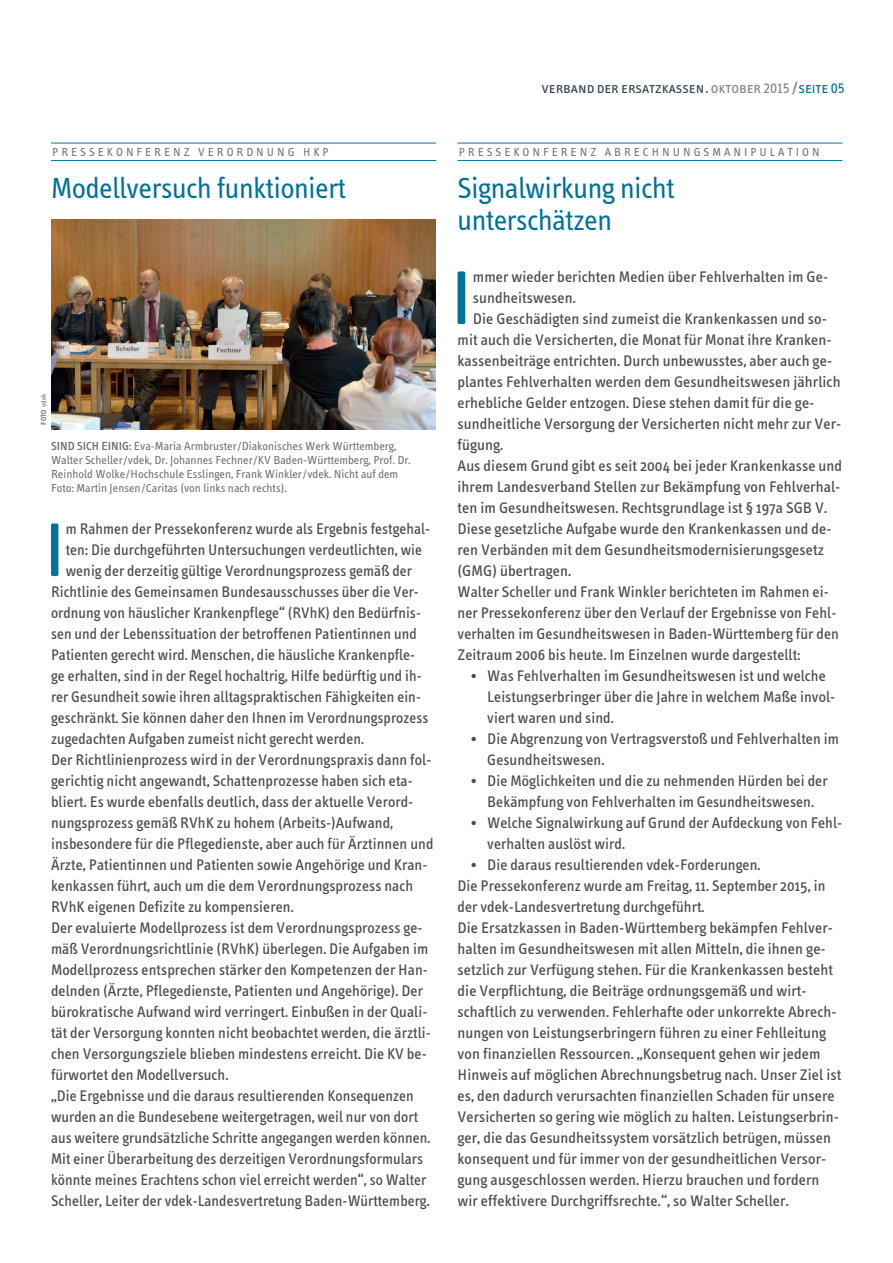
<style>
.page{position:relative;width:893px;height:1263px;background:#fff}
.page>*{position:absolute;margin:0;border:0;box-sizing:border-box;transform-origin:0 0}
.t1{font:78.15px "Info Text";color:#007297}
.t2{font:30px/31.5px "Info Text";letter-spacing:-.015em;color:#007297}
.t3{font:15.75px/21px "Info Text";letter-spacing:.005em;color:#4b4c4d}
.t4{font:15.75px "Info Text Normal Caps";color:#334454}
.t5{font:12px/14.1px "Info Text";color:#6c6d70}
.t6{font:12px "Info Text";letter-spacing:.25em;color:#6c6d70}
.t7{font:600 7.5px "Info Text";color:#6c6d70}
.s1{font-weight:400}
.s2{font-weight:500}
.s3{color:#808285}
.s4{font-family:"Info Text Semi Bold Caps";color:#808285}
.s5{color:#007297}
</style>
<div class="page">
<hr style="left:458px;top:143px;width:384px;height:1px;background:#007a9f">
<hr style="left:458px;top:160px;width:384px;height:1px;background:#007a9f">
<hr style="left:51px;top:143px;width:385px;height:1px;background:#007a9f">
<hr style="left:51px;top:160px;width:385px;height:1px;background:#007a9f">
<img style="left:51px;top:219px;width:385px;height:210px">
<p class="t6" style="left:52px;top:145px;width:278px">PRESSEKONFERENZ VERORDNUNG HKP</p>
<h2 class="t2" style="left:51px;top:173px;width:297px">Modellversuch funktioniert</h2>
<p class="t7" style="left:39px;top:425px;width:33px;rotate:-90deg">FOTO <span class="s1">vdek</span></p>
<p class="t5" style="left:51px;top:439px;width:361px"><span class="s2">SIND SICH EINIG:</span> Eva-Maria Armbruster/Diakonisches Werk Württemberg, Walter Scheller/vdek, Dr. Johannes Fechner/KV Baden-Württemberg, Prof. Dr.<br>Reinhold Wolke/Hochschule Esslingen, Frank Winkler/vdek. Nicht auf dem Foto: Martin Jensen/Caritas (von links nach rechts).</p>
<h1 class="t1" style="left:44px;top:506px;width:23px">I</h1>
<p class="t3" style="left:66px;top:518px;width:366px">m Rahmen der Pressekonferenz wurde als Ergebnis festgehal-</p>
<p class="t3" style="left:66px;top:539px;width:358px">ten: Die durchgeführten Untersuchungen verdeutlichten, wie</p>
<p class="t3" style="left:66px;top:560px;width:348px">wenig der derzeitig gültige Verordnungsprozess gemäß der</p>
<p class="t3" style="left:51px;top:581px;width:369px">Richtlinie des Gemeinsamen Bundesausschusses über die Ver-</p>
<p class="t3" style="left:51px;top:602px;width:371px">ordnung von häuslicher Krankenpflege“ (RVhK) den Bedürfnis-</p>
<p class="t3" style="left:51px;top:623px;width:367px">sen und der Lebenssituation der betroffenen Patientinnen und</p>
<p class="t3" style="left:51px;top:644px;width:366px">Patienten gerecht wird. Menschen, die häusliche Krankenpfle-</p>
<p class="t3" style="left:51px;top:665px;width:372px">ge erhalten, sind in der Regel hochaltrig, Hilfe bedürftig und ih-</p>
<p class="t3" style="left:51px;top:686px;width:371px">rer Gesundheit sowie ihren alltagspraktischen Fähigkeiten ein-</p>
<p class="t3" style="left:51px;top:707px;width:379px">geschränkt. Sie können daher den Ihnen im Verordnungsprozess</p>
<p class="t3" style="left:51px;top:728px;width:314px">zugedachten Aufgaben zumeist nicht gerecht werden.</p>
<p class="t3" style="left:51px;top:749px;width:382px">Der Richtlinienprozess wird in der Verordnungspraxis dann fol-</p>
<p class="t3" style="left:51px;top:770px;width:363px">gerichtig nicht angewandt, Schattenprozesse haben sich eta-</p>
<p class="t3" style="left:51px;top:791px;width:364px">bliert. Es wurde ebenfalls deutlich, dass der aktuelle Verord-</p>
<p class="t3" style="left:51px;top:812px;width:344px">nungsprozess gemäß RVhK zu hohem (Arbeits-)Aufwand,</p>
<p class="t3" style="left:51px;top:833px;width:384px">insbesondere für die Pflegedienste, aber auch für Ärztinnen und</p>
<p class="t3" style="left:51px;top:854px;width:378px">Ärzte, Patientinnen und Patienten sowie Angehörige und Kran-</p>
<p class="t3" style="left:51px;top:875px;width:364px">kenkassen führt, auch um die dem Verordnungsprozess nach</p>
<p class="t3" style="left:51px;top:896px;width:244px">RVhK eigenen Defizite zu kompensieren.</p>
<p class="t3" style="left:51px;top:917px;width:373px">Der evaluierte Modellprozess ist dem Verordnungsprozess ge-</p>
<p class="t3" style="left:51px;top:938px;width:379px">mäß Verordnungsrichtlinie (RVhK) überlegen. Die Aufgaben im</p>
<p class="t3" style="left:51px;top:959px;width:378px">Modellprozess entsprechen stärker den Kompetenzen der Han-</p>
<p class="t3" style="left:51px;top:980px;width:373px">delnden (Ärzte, Pflegedienste, Patienten und Angehörige). Der</p>
<p class="t3" style="left:51px;top:1001px;width:378px">bürokratische Aufwand wird verringert. Einbußen in der Quali-</p>
<p class="t3" style="left:51px;top:1022px;width:381px">tät der Versorgung konnten nicht beobachtet werden, die ärztli-</p>
<p class="t3" style="left:51px;top:1043px;width:377px">chen Versorgungsziele blieben mindestens erreicht. Die KV be-</p>
<p class="t3" style="left:51px;top:1064px;width:179px">fürwortet den Modellversuch.</p>
<p class="t3" style="left:51px;top:1085px;width:364px">„Die Ergebnisse und die daraus resultierenden Konsequenzen</p>
<p class="t3" style="left:51px;top:1106px;width:368px">wurden an die Bundesebene weitergetragen, weil nur von dort</p>
<p class="t3" style="left:51px;top:1127px;width:381px">aus weitere grundsätzliche Schritte angegangen werden können.</p>
<p class="t3" style="left:51px;top:1148px;width:373px">Mit einer Überarbeitung des derzeitigen Verordnungsformulars</p>
<p class="t3" style="left:51px;top:1169px;width:377px">könnte meines Erachtens schon viel erreicht werden“, so Walter</p>
<p class="t3" style="left:51px;top:1190px;width:380px">Scheller, Leiter der vdek-Landesvertretung Baden-Württemberg.</p>
<p class="t4" style="left:541px;top:79px;width:305px">verband der ersatzkassen. <span class="s3">oktober 2015</span> <span class="s4">/</span><span class="s5">seite 05</span></p>
<p class="t6" style="left:459px;top:145px;width:362px">PRESSEKONFERENZ ABRECHNUNGSMANIPULATION</p>
<h2 class="t2" style="left:458px;top:173px;width:219px">Signalwirkung nicht unterschätzen</h2>
<h1 class="t1" style="left:450px;top:254px;width:24px">I</h1>
<p class="t3" style="left:473px;top:266px;width:357px">mmer wieder berichten Medien über Fehlverhalten im Ge-</p>
<p class="t3" style="left:473px;top:287px;width:104px">sundheitswesen.</p>
<p class="t3" style="left:473px;top:308px;width:355px">Die Geschädigten sind zumeist die Krankenkassen und so-</p>
<p class="t3" style="left:458px;top:329px;width:376px">mit auch die Versicherten, die Monat für Monat ihre Kranken-</p>
<p class="t3" style="left:458px;top:350px;width:376px">kassenbeiträge entrichten. Durch unbewusstes, aber auch ge-</p>
<p class="t3" style="left:458px;top:371px;width:385px">plantes Fehlverhalten werden dem Gesundheitswesen jährlich</p>
<p class="t3" style="left:458px;top:392px;width:358px">erhebliche Gelder entzogen. Diese stehen damit für die ge-</p>
<p class="t3" style="left:458px;top:413px;width:385px">sundheitliche Versorgung der Versicherten nicht mehr zur Ver-</p>
<p class="t3" style="left:458px;top:434px;width:47px">fügung.</p>
<p class="t3" style="left:458px;top:455px;width:386px">Aus diesem Grund gibt es seit 2004 bei jeder Krankenkasse und</p>
<p class="t3" style="left:458px;top:476px;width:384px">ihrem Landesverband Stellen zur Bekämpfung von Fehlverhal-</p>
<p class="t3" style="left:458px;top:497px;width:371px">ten im Gesundheitswesen. Rechtsgrundlage ist § 197a SGB V.</p>
<p class="t3" style="left:458px;top:518px;width:376px">Diese gesetzliche Aufgabe wurde den Krankenkassen und de-</p>
<p class="t3" style="left:458px;top:539px;width:368px">ren Verbänden mit dem Gesundheitsmodernisierungsgesetz</p>
<p class="t3" style="left:458px;top:560px;width:115px">(GMG) übertragen.</p>
<p class="t3" style="left:458px;top:581px;width:373px">Walter Scheller und Frank Winkler berichteten im Rahmen ei-</p>
<p class="t3" style="left:458px;top:602px;width:380px">ner Pressekonferenz über den Verlauf der Ergebnisse von Fehl-</p>
<p class="t3" style="left:458px;top:623px;width:383px">verhalten im Gesundheitswesen in Baden-Württemberg für den</p>
<p class="t3" style="left:458px;top:644px;width:345px">Zeitraum 2006 bis heute. Im Einzelnen wurde dargestellt:</p>
<p class="t3" style="left:487px;top:665px;width:349px;text-indent:-17px">• Was Fehlverhalten im Gesundheitswesen ist und welche<br>Leistungserbringer über die Jahre in welchem Maße invol&shy;viert waren und sind.</p>
<p class="t3" style="left:487px;top:728px;width:353px;text-indent:-17px">• Die Abgrenzung von Vertragsverstoß und Fehlverhalten im<br>Gesundheitswesen.</p>
<p class="t3" style="left:470px;top:770px;width:359px;text-align:center">• Die Möglichkeiten und die zu nehmenden Hürden bei der<br>Bekämpfung von Fehlverhalten im Gesundheitswesen.</p>
<p class="t3" style="left:487px;top:812px;width:356px;text-indent:-17px">• Welche Signalwirkung auf Grund der Aufdeckung von Fehl&shy;verhalten auslöst wird.</p>
<p class="t3" style="left:458px;top:854px;width:385px;text-indent:13px">• Die daraus resultierenden vdek-Forderungen.<br>Die Pressekonferenz wurde am Freitag, 11. September 2015, in der vdek-Landesvertretung durchgeführt.<br>Die Ersatzkassen in Baden-Württemberg bekämpfen Fehlver&shy;halten im Gesundheitswesen mit allen Mitteln, die ihnen ge&shy;setzlich zur Verfügung stehen. Für die Krankenkassen besteht die Verpflichtung, die Beiträge ordnungsgemäß und wirt&shy;schaftlich zu verwenden. Fehlerhafte oder unkorrekte Abrech&shy;nungen von Leistungserbringern führen zu einer Fehlleitung von finanziellen Ressourcen. „Konsequent gehen wir jedem Hinweis auf möglichen Abrechnungsbetrug nach. Unser Ziel ist es, den dadurch verursachten finanziellen Schaden für unsere Versicherten so gering wie möglich zu halten. Leistungserbrin&shy;ger, die das Gesundheitssystem vorsätzlich betrügen, müssen konsequent und für immer von der gesundheitlichen Versor&shy;gung ausgeschlossen werden. Hierzu brauchen und fordern wir effektivere Durchgriffsrechte.“, so Walter Scheller.</p>
</div>
